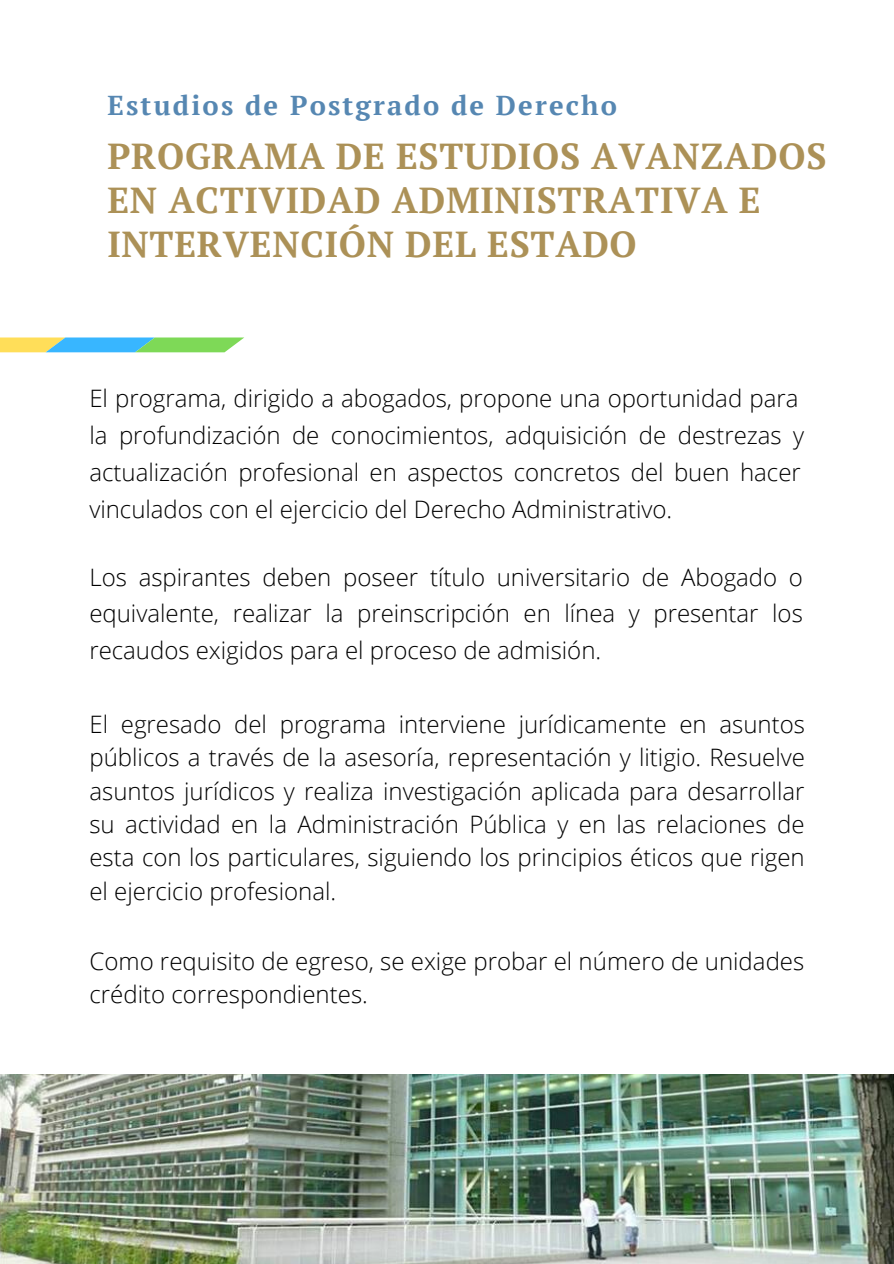
<style>
.page{position:relative;width:894px;height:1264px;background:#fff}
.page>*{position:absolute;margin:0;border:0;box-sizing:border-box;transform-origin:0 0}
.t1{font:700 36px/44px "PT Serif";letter-spacing:.02em;color:#ac9157}
.t2{font:700 27.3px "PT Serif";letter-spacing:.08em;color:#5687b2}
.t3{font:300 24px/36.9px "Open Sans";color:#000}
</style>
<div class="page">
<svg style="left:0;top:337px;width:244px;height:15px;background:#8ad09e"></svg>
<img style="left:0;top:1074px;width:893px;height:189px">
<p class="t2" style="left:107px;top:87px;width:511px">Estudios de Postgrado de Derecho</p>
<h1 class="t1" style="left:107px;top:134px;width:720px">PROGRAMA DE ESTUDIOS AVANZADOS<br>EN ACTIVIDAD ADMINISTRATIVA E<br>INTERVENCIÓN DEL ESTADO</h1>
<p class="t3" style="left:89px;top:379px;width:716px">El programa, dirigido a abogados, propone una oportunidad para la profundización de conocimientos, adquisición de destrezas y actualización profesional en aspectos concretos del buen hacer vinculados con el ejercicio del Derecho Administrativo.</p>
<p class="t3" style="left:89px;top:557px;width:715px;text-align:justify">Los aspirantes deben poseer título universitario de Abogado o equivalente, realizar la preinscripción en línea y presentar los recaudos exigidos para el proceso de admisión.</p>
<p class="t3" style="left:89px;top:707px;width:717px;line-height:33.3px;text-align:justify">El egresado del programa interviene jurídicamente en asuntos públicos a través de la asesoría, representación y litigio. Resuelve asuntos jurídicos y realiza investigación aplicada para desarrollar su actividad en la Administración Pública y en las relaciones de esta con los particulares, siguiendo los principios éticos que rigen el ejercicio profesional.</p>
<p class="t3" style="left:89px;top:944px;width:716px;line-height:32.7px">Como requisito de egreso, se exige probar el número de unidades crédito correspondientes.</p>
</div>
